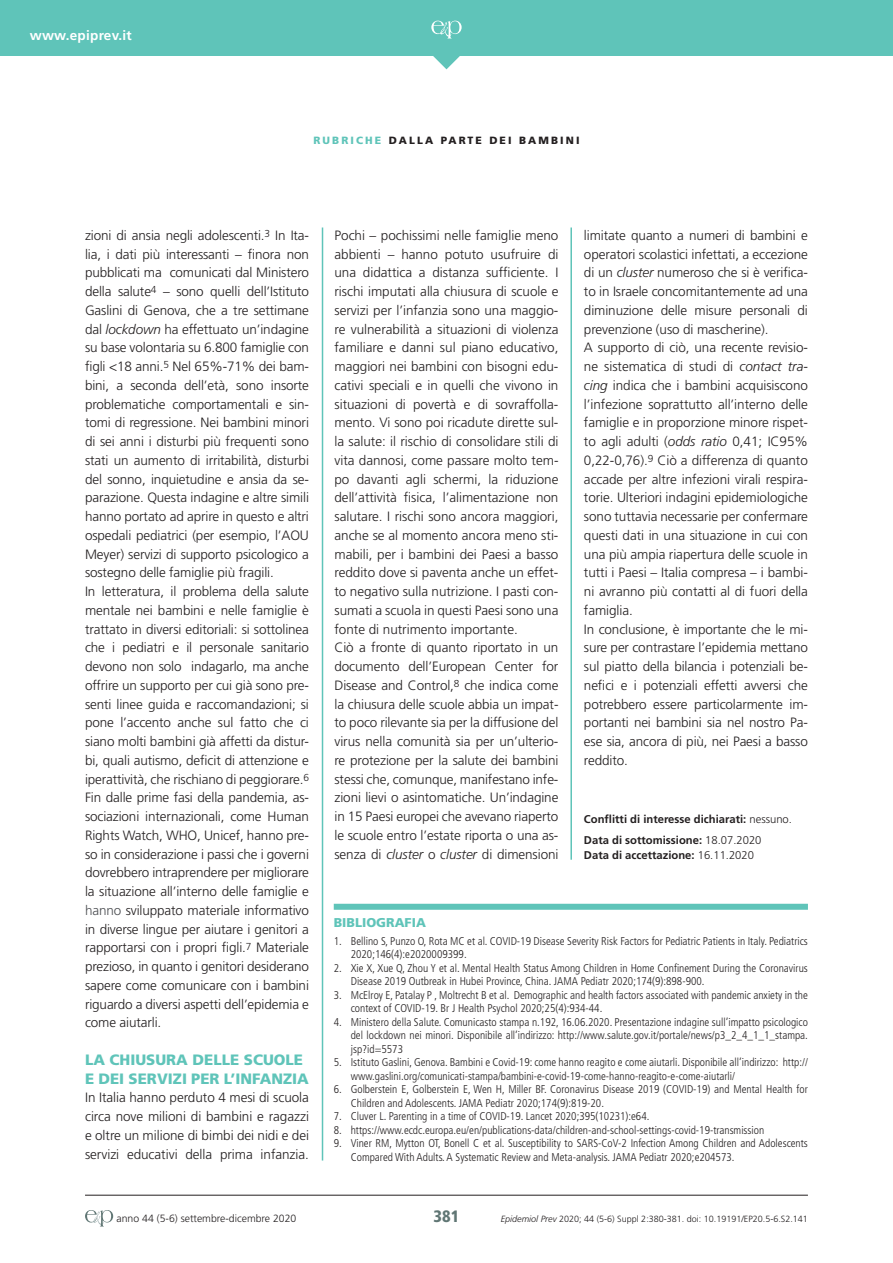
<style>
.page{position:relative;width:893px;height:1263px;background:#fff}
.page>*{position:absolute;margin:0;border:0;box-sizing:border-box;transform-origin:0 0}
.t1{font:900 condensed 16.5px "Frutiger";color:#607674}
.t2{font:900 15px/18.8px "Frutiger";color:#5fc4b9}
.t3{font:300 13.5px/18.8px "Frutiger";letter-spacing:-.01em;color:#231f20}
.t4{font:700 13.5px "Frutiger";letter-spacing:.02em;color:#fff}
.t5{font:900 12.75px "Frutiger";color:#5fc4b9}
.t6{font:300 condensed 11.25px/13.5px "Frutiger";color:#231f20}
.t7{font:700 11.25px/21px "Frutiger";color:#231f20}
.t8{font:300 10.5px "Frutiger";color:#231f20}
.t9{font:900 10.5px "Frutiger";letter-spacing:.2em;color:#231f20}
.t10{font:300 9px "Frutiger";color:#231f20}
.s1{color:#5fc4b9}
.s2{font-style:italic}
.s3{color:#4c4e52}
.s4{font-weight:300}
</style>
<div class="page">
<hr style="left:570px;top:227px;width:2px;height:633px;background:#5fc4b9">
<hr style="left:322px;top:227px;width:1px;height:933px;background:#5fc4b9">
<div style="left:0;top:0;width:893px;height:55px;background:#5fc4b9"></div>
<svg style="left:377px;top:20px;width:139px;height:49px"></svg>
<svg style="left:85px;top:1210px;width:28px;height:16px"></svg>
<div style="left:334px;top:904px;width:474px;height:6px;background:#5fc4b9"></div>
<hr style="left:85px;top:1195px;width:723px;height:1px;background:#231f20">
<p class="t4" style="left:30px;top:28px;width:104px">www.epiprev.it</p>
<p class="t9" style="left:313px;top:134px;width:268px"><span class="s1">RUBRICHE</span> D ALLA PARTE D EI BAMBINI</p>
<p class="t3" style="left:85px;top:226px;width:225px">zioni di ansia negli adolescenti.<sup>3</sup> In Ita&shy;lia, i dati più interessanti – finora non pubblicati ma comunicati dal Ministero della salute<sup>4</sup> – sono quelli dell’Istituto Gaslini di Genova, che a tre settimane dal <span class="s2">lockdown</span> ha effettuato un’indagine su base volontaria su 6.800 famiglie con figli &lt;18 anni.<sup>5</sup> Nel 65%-71% dei bam&shy;bini, a seconda dell’età, sono insorte problematiche comportamentali e sin&shy;tomi di regressione. Nei bambini minori di sei anni i disturbi più frequenti sono stati un aumento di irritabilità, disturbi del sonno, inquietudine e ansia da se&shy;parazione. Questa indagine e altre simili hanno portato ad aprire in questo e altri ospedali pediatrici (per esempio, l’AOU Meyer) servizi di supporto psicologico a sostegno delle famiglie più fragili.<br>In letteratura, il problema della salute mentale nei bambini e nelle famiglie è trattato in diversi editoriali: si sottolinea che i pediatri e il personale sanitario devono non solo indagarlo, ma anche offrire un supporto per cui già sono pre&shy;senti linee guida e raccomandazioni; si pone l’accento anche sul fatto che ci siano molti bambini già affetti da distur&shy;bi, quali autismo, deficit di attenzione e iperattività, che rischiano di peggiorare.<sup>6<br></sup>Fin dalle prime fasi della pandemia, as&shy;sociazioni internazionali, come Human Rights Watch, WHO, Unicef, hanno pre&shy;so in considerazione i passi che i governi dovrebbero intraprendere per migliorare la situazione all’interno delle famiglie e <span class="s3">hanno</span> sviluppato materiale informativo in diverse lingue per aiutare i genitori a rapportarsi con i propri figli.<sup>7</sup> Materiale prezioso, in quanto i genitori desiderano sapere come comunicare con i bambini riguardo a diversi aspetti dell’epidemia e come aiutarli.</p>
<p class="t2" style="left:85px;top:1050px;width:225px">LA CHIUSURA DELLE SCUOLE<br>E DEI SERVIZI PER L’INFANZIA</p>
<p class="t3" style="left:85px;top:1088px;width:225px;text-align:justify">In Italia hanno perduto 4 mesi di scuola circa nove milioni di bambini e ragazzi e oltre un milione di bimbi dei nidi e dei servizi educativi della prima infanzia.</p>
<p class="t3" style="left:334px;top:226px;width:225px">Pochi – pochissimi nelle famiglie meno abbienti – hanno potuto usufruire di una didattica a distanza sufficiente. I rischi imputati alla chiusura di scuole e servizi per l’infanzia sono una maggio&shy;re vulnerabilità a situazioni di violenza familiare e danni sul piano educativo, maggiori nei bambini con bisogni edu&shy;cativi speciali e in quelli che vivono in situazioni di povertà e di sovraffolla&shy;mento. Vi sono poi ricadute dirette sul&shy;la salute: il rischio di consolidare stili di vita dannosi, come passare molto tem&shy;po davanti agli schermi, la riduzione dell’attività fisica, l’alimentazione non salutare. I rischi sono ancora maggiori, anche se al momento ancora meno sti&shy;mabili, per i bambini dei Paesi a basso reddito dove si paventa anche un effet&shy;to negativo sulla nutrizione. I pasti con&shy;sumati a scuola in questi Paesi sono una fonte di nutrimento importante.<br>Ciò a fronte di quanto riportato in un documento dell’European Center for Disease and Control,<sup>8</sup> che indica come la chiusura delle scuole abbia un impat&shy;to poco rilevante sia per la diffusione del virus nella comunità sia per un’ulterio&shy;re protezione per la salute dei bambini stessi che, comunque, manifestano infe&shy;zioni lievi o asintomatiche. Un’indagine in 15 Paesi europei che avevano riaperto le scuole entro l’estate riporta o una as&shy;senza di <span class="s2">cluster</span> o <span class="s2">cluster</span> di dimensioni</p>
<p class="t3" style="left:584px;top:226px;width:225px">limitate quanto a numeri di bambini e operatori scolastici infettati, a eccezione di un <span class="s2">cluster</span> numeroso che si è verifica&shy;to in Israele concomitantemente ad una diminuzione delle misure personali di prevenzione (uso di mascherine).<br>A supporto di ciò, una recente revisio&shy;ne sistematica di studi di <span class="s2">contact tra&shy;cing</span> indica che i bambini acquisiscono l’infezione soprattutto all’interno delle famiglie e in proporzione minore rispet&shy;to agli adulti (<span class="s2">odds ratio</span> 0,41; IC95% 0,22-0,76).<sup>9</sup> Ciò a differenza di quanto accade per altre infezioni virali respira&shy;torie. Ulteriori indagini epidemiologiche sono tuttavia necessarie per confermare questi dati in una situazione in cui con una più ampia riapertura delle scuole in tutti i Paesi – Italia compresa – i bambi&shy;ni avranno più contatti al di fuori della famiglia.<br>In conclusione, è importante che le mi&shy;sure per contrastare l’epidemia mettano sul piatto della bilancia i potenziali be&shy;nefici e i potenziali effetti avversi che potrebbero essere particolarmente im&shy;portanti nei bambini sia nel nostro Pa&shy;ese sia, ancora di più, nei Paesi a basso reddito.</p>
<p class="t7" style="left:584px;top:809px;width:209px">Conflitti di interesse dichiarati: <span class="s4">nessuno.<br></span>Data di sottomissione: <span class="s4">18.07.2020</span></p>
<p class="t7" style="left:584px;top:845px;width:172px">Data di accettazione: <span class="s4">16.11.2020</span></p>
<p class="t5" style="left:334px;top:914px;width:8px">BIBLIO</p>
<p class="t5" style="left:376px;top:914px;width:43px">GRAFIA</p>
<p class="t6" style="left:351px;top:934px;width:459px;text-indent:-17px">1. Bellino S, Punzo O, Rota MC et al. COVID-19 Disease Severity Risk Factors for Pediatric Patients in Italy. Pediatrics<br>2020;146(4):e2020009399.</p>
<p class="t6" style="left:351px;top:961px;width:459px;text-indent:-17px">2. Xie X, Xue Q, Zhou Y et al. Mental Health Status Among Children in Home Confinement During the Coronavirus<br>Disease 2019 Outbreak in Hubei Province, China. JAMA Pediatr 2020;174(9):898-900.</p>
<p class="t6" style="left:351px;top:988px;width:459px;text-indent:-17px">3. McElroy E, Patalay P , Moltrecht B et al. Demographic and health factors associated with pandemic anxiety in the context of COVID-19. Br J Health Psychol 2020;25(4):934-44.</p>
<p class="t6" style="left:351px;top:1015px;width:459px;text-align:justify;text-indent:-17px">4. Ministero della Salute. Comunicasto stampa n.192, 16.06.2020. Presentazione indagine sull’impatto psicologico del lockdown nei minori. Disponibile all’indirizzo: http://www.salute.gov.it/portale/news/p3_2_4_1_1_stampa. jsp?id=5573</p>
<p class="t6" style="left:351px;top:1055px;width:459px;text-indent:-17px">5. Istituto Gaslini, Genova. Bambini e Covid-19: come hanno reagito e come aiutarli. Disponibile all’indirizzo: http:// www.gaslini.org/comunicati-stampa/bambini-e-covid-19-come-hanno-reagito-e-come-aiutarli/</p>
<p class="t6" style="left:351px;top:1082px;width:459px;text-indent:-17px">6. Golberstein E, Golberstein E, Wen H, Miller BF. Coronavirus Disease 2019 (COVID-19) and Mental Health for<br>Children and Adolescents. JAMA Pediatr 2020;174(9):819-20.</p>
<p class="t6" style="left:334px;top:1109px;width:317px">7. Cluver L. Parenting in a time of COVID-19. Lancet 2020;395(10231):e64.</p>
<p class="t6" style="left:334px;top:1123px;width:432px">8. https://www.ecdc.europa.eu/en/publications-data/children-and-school-settings-covid-19-transmission</p>
<p class="t6" style="left:351px;top:1136px;width:459px;text-indent:-17px">9. Viner RM, Mytton OT, Bonell C et al. Susceptibility to SARS-CoV-2 Infection Among Children and Adolescents<br>Compared With Adults. A Systematic Review and Meta-analysis. JAMA Pediatr 2020;e204573.</p>
<p class="t1" style="left:434px;top:1206px;width:27px">381</p>
<p class="t8" style="left:117px;top:1212px;width:181px">anno 44 (5-6) settembre-dicembre 2020</p>
<p class="t10" style="left:501px;top:1214px;width:309px"><span class="s2">Epidemiol Prev</span> 2020; 44 (5-6) Suppl 2:380-381. doi: 10.19191/EP20.5-6.S2.141</p>
</div>
